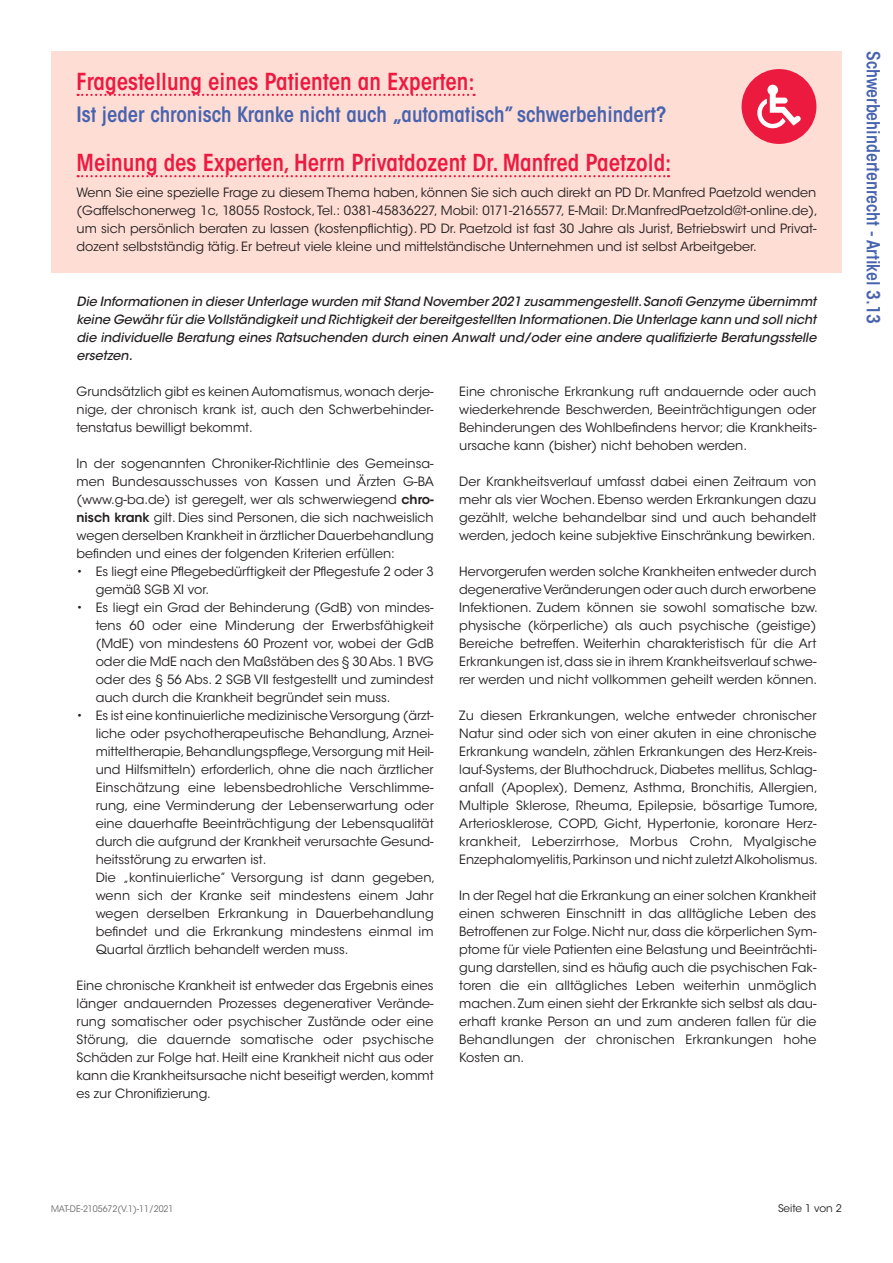
<style>
.page{position:relative;width:893px;height:1263px;background:#fff}
.page>*{position:absolute;margin:0;border:0;box-sizing:border-box;transform-origin:0 0}
.t1{font:600 condensed 23.25px "ITC Avant Garde Std";color:#ed1a40}
.t2{font:600 condensed 21px "ITC Avant Garde Std";color:#4863ae}
.t3{font:600 condensed 18px "ITC Avant Garde Std";color:#4863ae}
.Copy{font:12.75px/18px "ITC Avant Garde Std";color:#231f20;text-align:justify}
.Copy_Bullit{font:12.75px/18px "ITC Avant Garde Std";color:#231f20;text-align:justify}
.t4{font:italic 500 12.75px/18px "ITC Avant Garde Std";color:#231f20;text-align:justify}
.Copy_Einzug{font:12.75px/18px "ITC Avant Garde Std";letter-spacing:.01em;color:#231f20}
.t5{font:10.5px "ITC Avant Garde Std";color:#231f20}
.t6{font:9px "ITC Avant Garde Std";color:#6c6d70;scale:.95 1}
.s1{font-weight:600}
</style>
<div class="page">
<div style="left:51px;top:51px;width:791px;height:222px;background:#fdddd4"></div>
<svg style="left:78px;top:94px;width:397px;height:2px"></svg>
<svg style="left:78px;top:175px;width:591px;height:2px"></svg>
<div style="left:742px;top:69px;width:74px;height:75px;background:#ed1a40;border-radius:50%"></div>
<svg style="left:757px;top:84px;width:44px;height:45px"></svg>
<h1 class="t1" style="left:77px;top:67px;width:400px">Fragestellung eines Patienten an Experten:</h1>
<h2 class="t2" style="left:77px;top:101px;width:591px">Ist jeder chronisch Kranke nicht auch „automatisch” schwerbehindert?</h2>
<h1 class="t1" style="left:77px;top:148px;width:596px">Meinung des Experten, Herrn Privatdozent Dr. Manfred Paetzold:</h1>
<p class="Copy" style="left:77px;top:184px;width:743px">Wenn Sie eine spezielle Frage zu diesem Thema haben, können Sie sich auch direkt an PD Dr. Manfred Paetzold wenden (Gaffelschonerweg 1c, 18055 Rostock, Tel.: 0381-45836227, Mobil: 0171-2165577, E-Mail: Dr.ManfredPaetzold@t-online.de), um sich persönlich beraten zu lassen (kostenpflichtig). PD Dr. Paetzold ist fast 30 Jahre als Jurist, Betriebswirt und Privat&shy;dozent selbstständig tätig. Er betreut viele kleine und mittelständische Unternehmen und ist selbst Arbeitgeber.</p>
<p class="t4" style="left:77px;top:293px;width:741px">Die Informationen in dieser Unterlage wurden mit Stand November 2021 zusammengestellt. Sanofi Genzyme übernimmt keine Gewähr für die Vollständigkeit und Richtigkeit der bereitgestellten Informationen. Die Unterlage kann und soll nicht die individuelle Beratung eines Ratsuchenden durch einen Anwalt und/oder eine andere qualifizierte Beratungsstelle ersetzen.</p>
<p class="Copy" style="left:77px;top:383px;width:359px">Grundsätzlich gibt es keinen Automatismus, wonach derje&shy;nige, der chronisch krank ist, auch den Schwerbehinder&shy;tenstatus bewilligt bekommt.</p>
<p class="Copy" style="left:77px;top:455px;width:359px">In der sogenannten Chroniker-Richtlinie des Gemeinsa&shy;men Bundesausschusses von Kassen und Ärzten G-BA (www.g-ba.de) ist geregelt, wer als schwerwiegend <span class="s1">chro&shy;nisch krank</span> gilt. Dies sind Personen, die sich nachweislich wegen derselben Krankheit in ärztlicher Dauerbehandlung befinden und eines der folgenden Kriterien erfüllen:</p>
<p class="Copy_Bullit" style="left:96px;top:563px;width:340px;text-indent:-19px">• Es liegt eine Pflegebedürftigkeit der Pflegestufe 2 oder 3 gemäß SGB XI vor.</p>
<p class="Copy_Bullit" style="left:96px;top:599px;width:340px;text-indent:-19px">• Es liegt ein Grad der Behinderung (GdB) von mindes&shy;tens 60 oder eine Minderung der Erwerbsfähigkeit (MdE) von mindestens 60 Prozent vor, wobei der GdB oder die MdE nach den Maßstäben des § 30 Abs. 1 BVG oder des § 56 Abs. 2 SGB VII festgestellt und zumindest auch durch die Krankheit begründet sein muss.</p>
<p class="Copy_Bullit" style="left:96px;top:707px;width:340px;text-indent:-19px">• Es ist eine kontinuierliche medizinische Versorgung (ärzt&shy;liche oder psychotherapeutische Behandlung, Arznei&shy;mitteltherapie, Behandlungspflege,Versorgung mit Heil&shy;und Hilfsmitteln) erforderlich, ohne die nach ärztlicher Einschätzung eine lebensbedrohliche Verschlimme&shy;rung, eine Verminderung der Lebenserwartung oder eine dauerhafte Beeinträchtigung der Lebensqualität durch die aufgrund der Krankheit verursachte Gesund&shy;heitsstörung zu erwarten ist.</p>
<p class="Copy_Einzug" style="left:96px;top:869px;width:341px">Die „kontinuierliche” Versorgung ist dann gegeben, wenn sich der Kranke seit mindestens einem Jahr wegen derselben Erkrankung in Dauerbehandlung befindet und die Erkrankung mindestens einmal im Quartal ärztlich behandelt werden muss.</p>
<p class="Copy" style="left:77px;top:977px;width:359px">Eine chronische Krankheit ist entweder das Ergebnis eines länger andauernden Prozesses degenerativer Verände&shy;rung somatischer oder psychischer Zustände oder eine Störung, die dauernde somatische oder psychische Schäden zur Folge hat. Heilt eine Krankheit nicht aus oder kann die Krankheitsursache nicht beseitigt werden, kommt es zur Chronifizierung.</p>
<p class="Copy" style="left:459px;top:383px;width:359px">Eine chronische Erkrankung ruft andauernde oder auch wiederkehrende Beschwerden, Beeinträchtigungen oder Behinderungen des Wohlbefindens hervor; die Krankheits&shy;ursache kann (bisher) nicht behoben werden.</p>
<p class="Copy" style="left:459px;top:473px;width:359px">Der Krankheitsverlauf umfasst dabei einen Zeitraum von mehr als vier Wochen. Ebenso werden Erkrankungen dazu gezählt, welche behandelbar sind und auch behandelt werden, jedoch keine subjektive Einschränkung bewirken.</p>
<p class="Copy" style="left:459px;top:563px;width:360px;text-align:left">Hervorgerufen werden solche Krankheiten entweder durch degenerative Veränderungen oder auch durch erworbene Infektionen. Zudem können sie sowohl somatische bzw. physische (körperliche) als auch psychische (geistige)<br>Bereiche betreffen. Weiterhin charakteristisch für die Art Erkrankungen ist, dass sie in ihrem Krankheitsverlauf schwe&shy;rer werden und nicht vollkommen geheilt werden können.</p>
<p class="Copy" style="left:459px;top:707px;width:360px;text-align:left">Zu diesen Erkrankungen, welche entweder chronischer Natur sind oder sich von einer akuten in eine chronische Erkrankung wandeln, zählen Erkrankungen des Herz-Kreis&shy;lauf-Systems, der Bluthochdruck, Diabetes mellitus, Schlag&shy;anfall (Apoplex), Demenz, Asthma, Bronchitis, Allergien, Multiple Sklerose, Rheuma, Epilepsie, bösartige Tumore, Arteriosklerose, COPD, Gicht, Hypertonie, koronare Herz&shy;krankheit, Leberzirrhose, Morbus Crohn, Myalgische Enzephalomyelitis, Parkinson und nicht zuletzt Alkoholismus.</p>
<p class="Copy" style="left:459px;top:887px;width:359px">In der Regel hat die Erkrankung an einer solchen Krankheit einen schweren Einschnitt in das alltägliche Leben des Betroffenen zur Folge. Nicht nur, dass die körperlichen Sym&shy;ptome für viele Patienten eine Belastung und Beeinträchti&shy;gung darstellen, sind es häufig auch die psychischen Fak&shy;toren die ein alltägliches Leben weiterhin unmöglich machen. Zum einen sieht der Erkrankte sich selbst als dau&shy;erhaft kranke Person an und zum anderen fallen für die Behandlungen der chronischen Erkrankungen hohe Kosten an.</p>
<h3 class="t3" style="left:885px;top:51px;width:275px;rotate:90deg">Schwerbehindertenrecht - Artikel 3.13</h3>
<p class="t6" style="left:51px;top:1203px;width:130px">MAT-DE-2105672(V.1)-11/2021</p>
<p class="t5" style="left:778px;top:1202px;width:65px">Seite 1 von 2</p>
</div>
